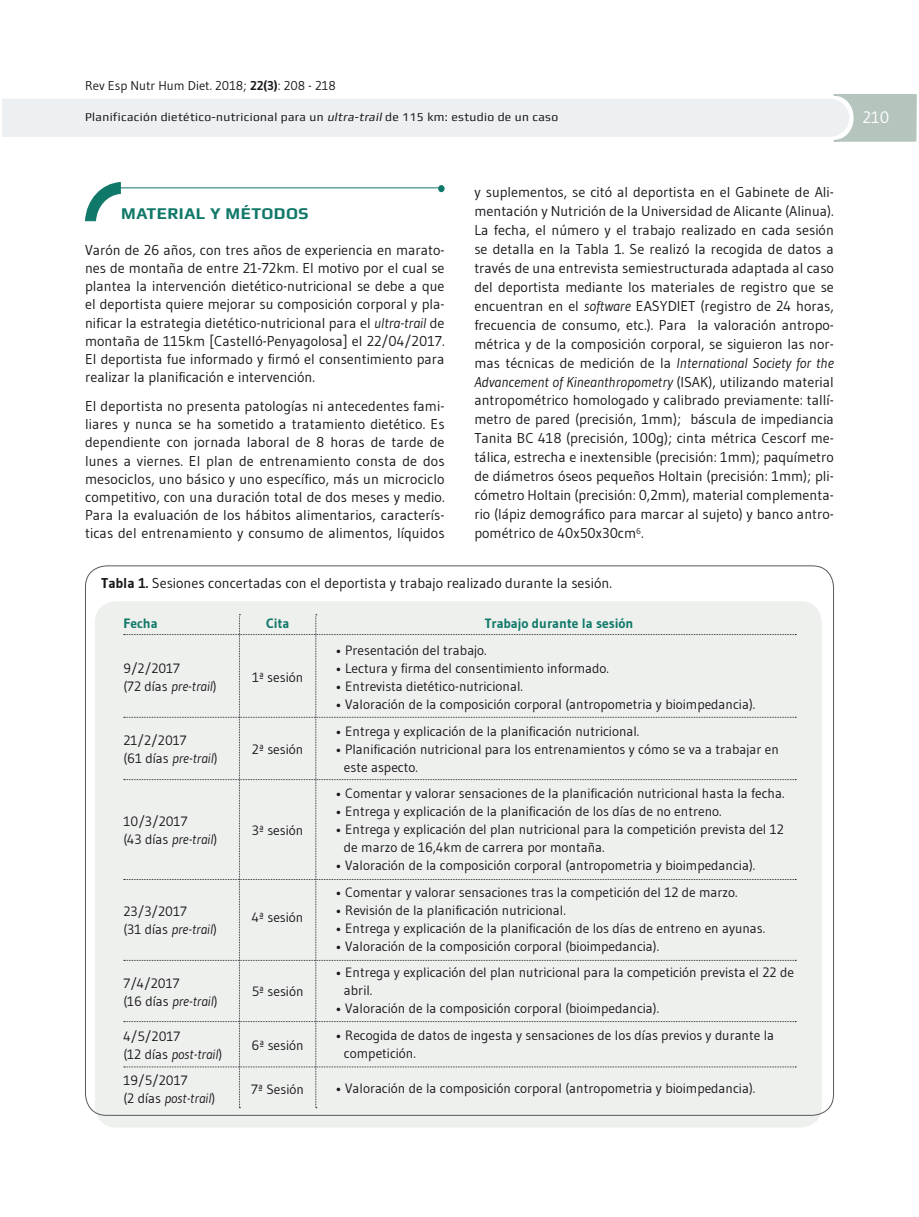
<style>
.page{position:relative;width:919px;height:1217px;background:#fff}
.page>*{position:absolute;margin:0;border:0;box-sizing:border-box;transform-origin:0 0}
.t1{font:700 16.5px "Play";letter-spacing:.03em;color:#0f7868}
.t2{font:16.5px "Gudea";color:#fff}
.t3{font:14.25px/18.9px "Gudea";color:#1a171c;text-align:justify}
.t4{font:13.5px/18px "Gudea";color:#1a171c}
.t5{font:700 13.5px "Gudea";color:#0f7868}
.t6{font:12.75px "Gudea";color:#1a171c}
.t7{font:12px "Play";letter-spacing:.03em;color:#1a171c}
.s1{font-weight:700}
.s2{font-style:italic}
</style>
<div class="page">
<svg style="left:2px;top:94px;width:915px;height:48px"></svg>
<hr style="left:114px;top:187px;width:325px;height:1px;background:#0f7868">
<div style="left:438px;top:185px;width:6px;height:7px;background:#0f7868;border-radius:50%"></div>
<svg style="left:85px;top:182px;width:36px;height:40px"></svg>
<div style="left:95px;top:601px;width:726px;height:526px;background:#eef0ee;border-radius:21px"></div>
<svg style="left:124px;top:614px;width:672px;height:493px"></svg>
<p class="t6" style="left:85px;top:78px;width:252px">Rev Esp Nutr Hum Diet. 2018; <span class="s1">22(3)</span>: 208 - 218</p>
<p class="t7" style="left:85px;top:110px;width:474px">Planificación dietético-nutricional para un <span class="s2">ultra-trail</span>de 115 km: estudio de un caso</p>
<p class="t2" style="left:862px;top:107px;width:28px">210</p>
<p class="t3" style="left:474px;top:182px;width:361px">y suplementos, se citó al deportista en el Gabinete de Ali&shy;mentación y Nutrición de la Universidad de Alicante (Alinua).<br>La fecha, el número y el trabajo realizado en cada sesión se detalla en la Tabla 1. Se realizó la recogida de datos a través de una entrevista semiestructurada adaptada al caso del deportista mediante los materiales de registro que se encuentran en el <span class="s2">software</span> EASYDIET (registro de 24 horas, frecuencia de consumo, etc.). Para la valoración antropo&shy;métrica y de la composición corporal, se siguieron las nor&shy;mas técnicas de medición de la <span class="s2">International Society for the Advancement of Kineanthropometry</span> (ISAK), utilizando material antropométrico homologado y calibrado previamente: tallí&shy;metro de pared (precisión, 1mm); báscula de impediancia Tanita BC 418 (precisión, 100g); cinta métrica Cescorf me&shy;tálica, estrecha e inextensible (precisión: 1mm); paquímetro de diámetros óseos pequeños Holtain (precisión: 1mm); pli&shy;cómetro Holtain (precisión: 0,2mm), material complementa&shy;rio (lápiz demográfico para marcar al sujeto) y banco antro&shy;pométrico de 40x50x30cm<sup>6</sup>.</p>
<p class="t1" style="left:121px;top:204px;width:189px">MATERIAL Y MÉTODOS</p>
<p class="t3" style="left:85px;top:240px;width:361px;line-height:18.1px">Varón de 26 años, con tres años de experiencia en marato&shy;nes de montaña de entre 21-72km. El motivo por el cual se plantea la intervención dietético-nutricional se debe a que el deportista quiere mejorar su composición corporal y pla&shy;nificar la estrategia dietético-nutricional para el <span class="s2">ultra-trail</span> de montaña de 115km [Castelló-Penyagolosa] el 22/04/2017.<br>El deportista fue informado y firmó el consentimiento para realizar la planificación e intervención.</p>
<p class="t3" style="left:85px;top:396px;width:361px;line-height:18.1px">El deportista no presenta patologías ni antecedentes fami&shy;liares y nunca se ha sometido a tratamiento dietético. Es dependiente con jornada laboral de 8 horas de tarde de lunes a viernes. El plan de entrenamiento consta de dos mesociclos, uno básico y uno específico, más un microciclo competitivo, con una duración total de dos meses y medio.<br>Para la evaluación de los hábitos alimentarios, caracterís&shy;ticas del entrenamiento y consumo de alimentos, líquidos</p>
<p class="t3" style="left:101px;top:573px;width:512px"><span class="s1">Tabla 1.</span> Sesiones concertadas con el deportista y trabajo realizado durante la sesión.</p>
<p class="t5" style="left:123px;top:614px;width:36px">Fecha</p>
<p class="t5" style="left:266px;top:614px;width:25px">Cita</p>
<p class="t5" style="left:484px;top:614px;width:150px">Trabajo durante la sesión</p>
<p class="t4" style="left:123px;top:659px;width:95px">9/2/2017<br>(72 días <span class="s2">pre-trail</span>)</p>
<p class="t4" style="left:335px;top:641px;width:153px">• Presentación del trabajo.</p>
<p class="t4" style="left:335px;top:659px;width:275px">• Lectura y firma del consentimiento informado.</p>
<p class="t4" style="left:335px;top:677px;width:189px">• Entrevista dietético-nutricional.</p>
<p class="t4" style="left:335px;top:695px;width:421px">• Valoración de la composición corporal (antropometria y bioimpedancia).</p>
<p class="t4" style="left:335px;top:721px;width:305px">• Entrega y explicación de la planificación nutricional.</p>
<p class="t4" style="left:344px;top:739px;width:436px;text-indent:-9px">• Planificación nutricional para los entrenamientos y cómo se va a trabajar en este aspecto.</p>
<p class="t4" style="left:335px;top:784px;width:450px">• Comentar y valorar sensaciones de la planificación nutricional hasta la fecha.</p>
<p class="t4" style="left:335px;top:802px;width:387px">• Entrega y explicación de la planificación de los días de no entreno.</p>
<p class="t4" style="left:344px;top:820px;width:441px;text-indent:-9px">• Entrega y explicación del plan nutricional para la competición prevista del 12 de marzo de 16,4km de carrera por montaña.</p>
<p class="t4" style="left:335px;top:856px;width:421px">• Valoración de la composición corporal (antropometria y bioimpedancia).</p>
<p class="t4" style="left:335px;top:882px;width:404px">• Comentar y valorar sensaciones tras la competición del 12 de marzo.</p>
<p class="t4" style="left:335px;top:900px;width:232px">• Revisión de la planificación nutricional.</p>
<p class="t4" style="left:335px;top:918px;width:431px">• Entrega y explicación de la planificación de los días de entreno en ayunas.</p>
<p class="t4" style="left:335px;top:936px;width:325px">• Valoración de la composición corporal (bioimpedancia).</p>
<p class="t4" style="left:344px;top:963px;width:451px;text-indent:-9px">• Entrega y explicación del plan nutricional para la competición prevista el 22 de abril.</p>
<p class="t4" style="left:335px;top:999px;width:325px">• Valoración de la composición corporal (bioimpedancia).</p>
<p class="t4" style="left:344px;top:1025px;width:431px;text-indent:-9px">• Recogida de datos de ingesta y sensaciones de los días previos y durante la competición.</p>
<p class="t4" style="left:335px;top:1078px;width:421px">• Valoración de la composición corporal (antropometria y bioimpedancia).</p>
<p class="t4" style="left:252px;top:667px;width:53px">1ª sesión</p>
<p class="t4" style="left:123px;top:731px;width:96px">21/2/2017<br>(61 días <span class="s2">pre-trail</span>)</p>
<p class="t4" style="left:252px;top:739px;width:53px">2ª sesión</p>
<p class="t4" style="left:123px;top:811px;width:95px">10/3/2017<br>(43 días <span class="s2">pre-trail</span>)</p>
<p class="t4" style="left:252px;top:820px;width:53px">3ª sesión</p>
<p class="t4" style="left:123px;top:901px;width:95px">23/3/2017<br>(31 días <span class="s2">pre-trail</span>)</p>
<p class="t4" style="left:252px;top:907px;width:53px">4ª sesión</p>
<p class="t4" style="left:123px;top:973px;width:96px">7/4/2017<br>(16 días <span class="s2">pre-trail</span>)</p>
<p class="t4" style="left:123px;top:1026px;width:100px">4/5/2017<br>(12 días <span class="s2">post-trail</span>)</p>
<p class="t4" style="left:123px;top:1071px;width:93px">19/5/2017<br>(2 días <span class="s2">post-trail</span>)</p>
<p class="t4" style="left:252px;top:981px;width:53px">5ª sesión</p>
<p class="t4" style="left:251px;top:1035px;width:53px">6ª sesión</p>
<p class="t4" style="left:251px;top:1079px;width:54px">7ª Sesión</p>
</div>
